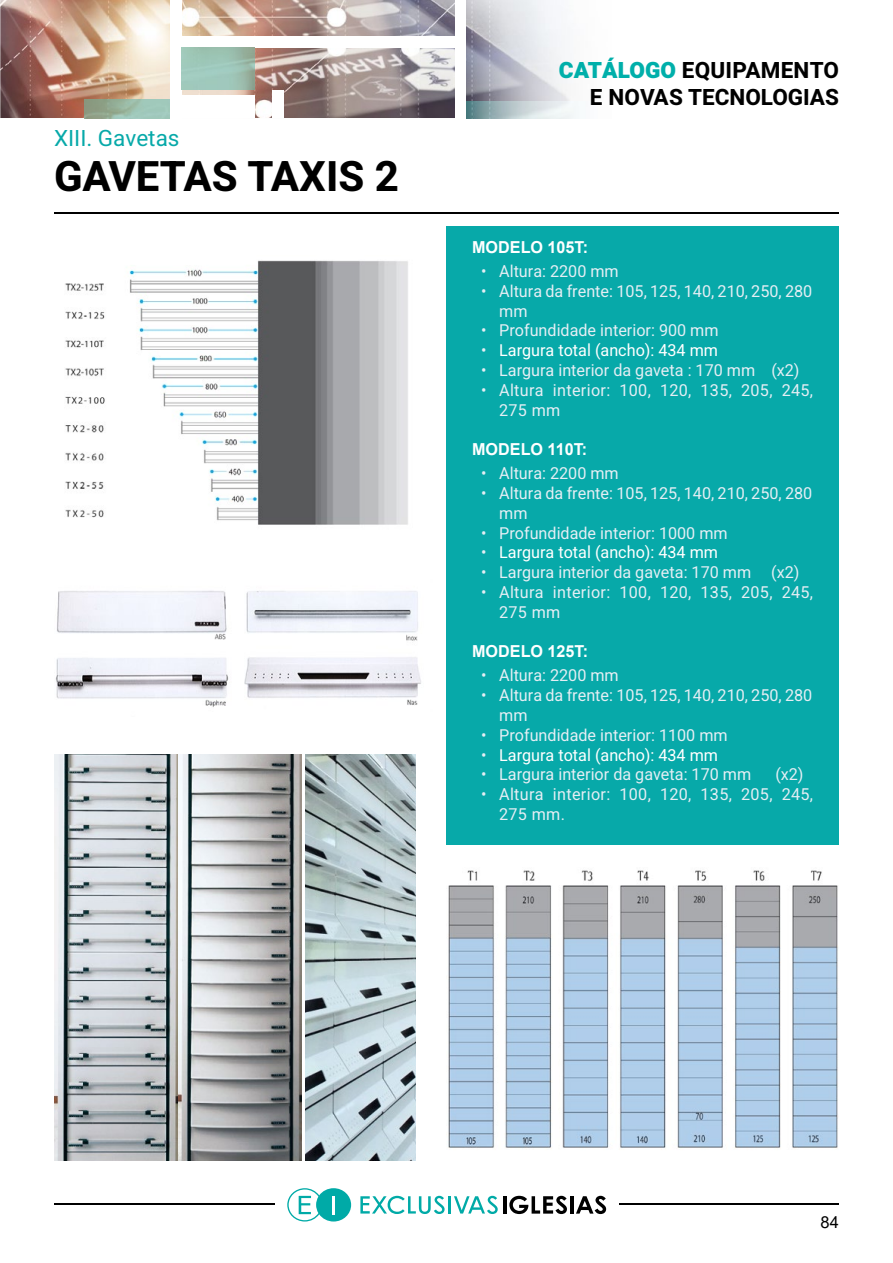
<style>
.page{position:relative;width:893px;height:1263px;background:#fff}
.page>*{position:absolute;margin:0;border:0;box-sizing:border-box;transform-origin:0 0}
.t1{font:700 42px "Heebo";color:#000}
.t2{font:700 22.5px/27px "Heebo";color:#000;text-align:right}
.t3{font:22.5px "Heebo";color:#07a9a9}
.t4{font:16.5px/19.8px "Heebo";color:#e4eef4}
.t5{font:16.5px/19.8px "Heebo";letter-spacing:.02em;color:#e4eef4}
.t6{font:16.5px "Heebo";color:#fff}
.t7{font:700 16.5px "Arial";color:#fff}
.t8{font:16.5px "Arial";color:#000}
.s1{font-weight:900;color:#00afaa}
.s2{color:#e4eef4}
</style>
<div class="page">
<img style="left:0;top:0;width:455px;height:118px">
<div style="left:273px;top:91px;width:11px;height:27px;background:#fff"></div>
<img style="left:84px;top:100px;width:86px;height:18px">
<div style="left:170px;top:0;width:11px;height:118px;background:#fff"></div>
<div style="left:170px;top:37px;width:285px;height:11px;background:#fff"></div>
<img style="left:181px;top:48px;width:74px;height:42px">
<div style="left:179px;top:95px;width:76px;height:23px;background:#fff"></div>
<img style="left:466px;top:0;width:110px;height:118px">
<hr style="left:54px;top:1203px;width:785px;height:2px;background:#000">
<hr style="left:54px;top:212px;width:785px;height:2px;background:#000">
<div style="left:275px;top:1185px;width:343px;height:41px;background:#fff"></div>
<svg style="left:287px;top:1188px;width:64px;height:33px"></svg>
<hr style="left:332px;top:1196px;width:3px;height:18px;background:#fff">
<svg style="left:360px;top:1196px;width:85px;height:18px"></svg>
<hr style="left:448px;top:1196px;width:3px;height:17px;background:#00aaa7">
<svg style="left:454px;top:1196px;width:44px;height:18px"></svg>
<hr style="left:503px;top:1196px;width:3px;height:17px;background:#000">
<svg style="left:509px;top:1196px;width:58px;height:18px"></svg>
<hr style="left:570px;top:1196px;width:3px;height:17px;background:#000">
<svg style="left:576px;top:1196px;width:30px;height:18px"></svg>
<img style="left:65px;top:260px;width:343px;height:265px">
<div style="left:446px;top:226px;width:393px;height:619px;background:#07a9a9"></div>
<img style="left:448px;top:870px;width:390px;height:278px">
<img style="left:55px;top:590px;width:366px;height:117px">
<img style="left:54px;top:755px;width:247px;height:405px">
<img style="left:305px;top:755px;width:110px;height:405px">
<h2 class="t3" style="left:54px;top:123px;width:127px">XIII. Gavetas</h2>
<h1 class="t1" style="left:54px;top:147px;width:346px">GAVETAS TAXIS 2</h1>
<h2 class="t2" style="left:559px;top:56px;width:282px"><span class="s1">CATÁLOGO</span> EQUIPAMENTO<br>E NOVAS TECNOLOGIAS</h2>
<p class="t7" style="left:472px;top:235px;width:117px">MODELO 105T:</p>
<p class="t4" style="left:481px;top:261px;width:139px">• Altura: 2200 mm</p>
<p class="t4" style="left:499px;top:281px;width:315px;text-indent:-18px">• Altura da frente: 105, 125, 140, 210, 250, 280 mm</p>
<p class="t4" style="left:481px;top:321px;width:239px">• Profundidade interior: 900 mm</p>
<p class="t6" style="left:481px;top:339px;width:238px"><span class="s2">•</span> Largura total (ancho): 434 mm</p>
<p class="t4" style="left:481px;top:360px;width:320px">• Largura interior da gaveta : 170 mm (x2)</p>
<p class="t5" style="left:499px;top:380px;width:315px;text-indent:-18px">• Altura interior: 100, 120, 135, 205, 245,<br>275 mm</p>
<p class="t7" style="left:472px;top:438px;width:117px">MODELO 110T:</p>
<p class="t4" style="left:481px;top:463px;width:139px">• Altura: 2200 mm</p>
<p class="t4" style="left:499px;top:483px;width:315px;text-indent:-18px">• Altura da frente: 105, 125, 140, 210, 250, 280 mm</p>
<p class="t4" style="left:481px;top:523px;width:248px">• Profundidade interior: 1000 mm</p>
<p class="t6" style="left:481px;top:541px;width:238px"><span class="s2">•</span> Largura total (ancho): 434 mm</p>
<p class="t4" style="left:481px;top:562px;width:320px">• Largura interior da gaveta: 170 mm (x2)</p>
<p class="t5" style="left:499px;top:582px;width:315px;text-indent:-18px">• Altura interior: 100, 120, 135, 205, 245,<br>275 mm</p>
<p class="t7" style="left:472px;top:640px;width:117px">MODELO 125T:</p>
<p class="t4" style="left:481px;top:666px;width:139px">• Altura: 2200 mm</p>
<p class="t4" style="left:499px;top:685px;width:315px;text-indent:-18px">• Altura da frente: 105, 125, 140, 210, 250, 280 mm</p>
<p class="t4" style="left:481px;top:725px;width:248px">• Profundidade interior: 1100 mm</p>
<p class="t6" style="left:481px;top:743px;width:238px"><span class="s2">•</span> Largura total (ancho): 434 mm</p>
<p class="t4" style="left:481px;top:765px;width:272px">• Largura interior da gaveta: 170 mm</p>
<p class="t4" style="left:775px;top:765px;width:30px">(x2)</p>
<p class="t5" style="left:499px;top:784px;width:315px;text-indent:-18px">• Altura interior: 100, 120, 135, 205, 245,<br>275 mm.</p>
<p class="t8" style="left:821px;top:1210px;width:20px">84</p>
</div>
